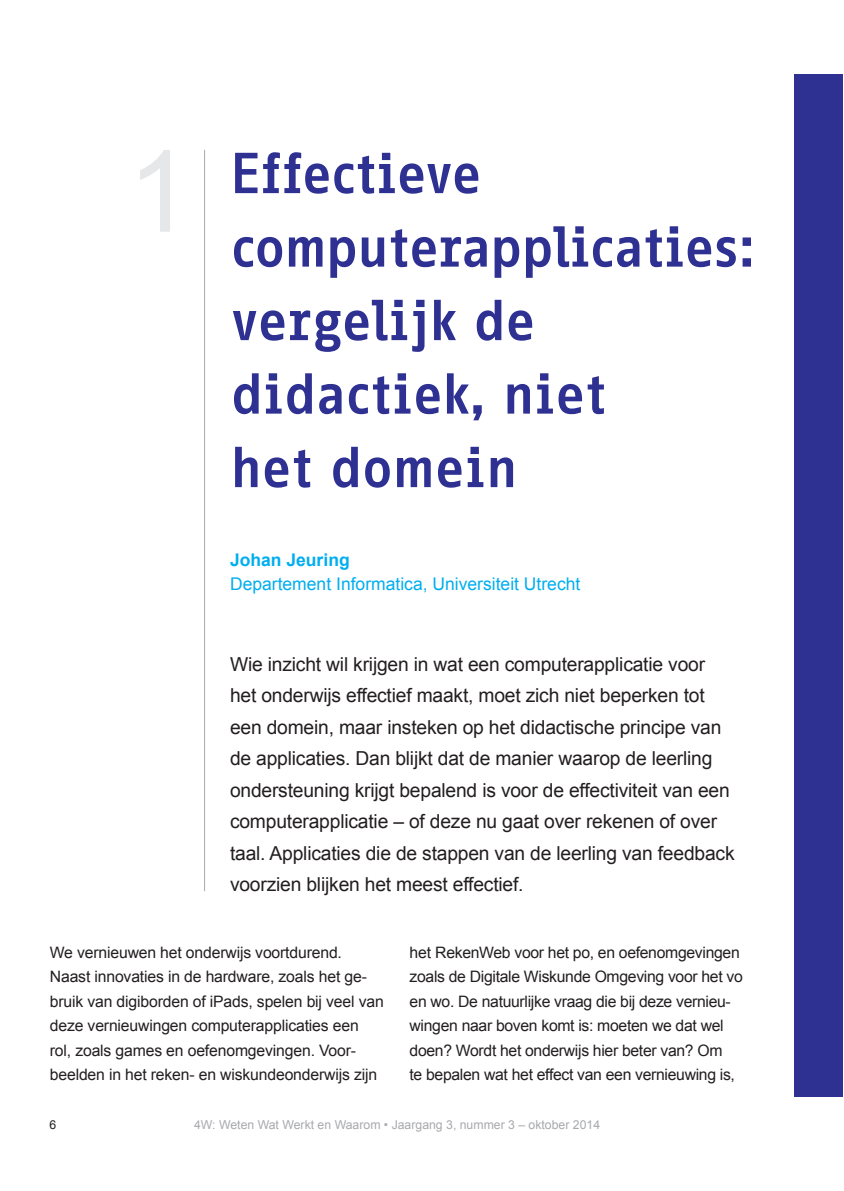
<style>
.page{position:relative;width:844px;height:1191px;background:#fff}
.page>*{position:absolute;margin:0;border:0;box-sizing:border-box;transform-origin:0 0}
.t1{font:700 56px/73.5px "Info OT Office";letter-spacing:-.06em;color:#2e3092}
.t2{font:19.25px/31.5px "Arial";letter-spacing:-.01em;color:#231f20}
.t3{font:17.5px "Arial";color:#00aeef}
.t4{font:700 17.5px "Arial";color:#00aeef}
.t5{font:15.75px/24.5px "Arial";letter-spacing:-.01em;color:#231f20}
.t6{font:12.25px "Arial";color:#a8a9ad}
.t7{font:12.25px "Arial";color:#231f20}
.s1{font-family:"Arial";font-weight:400;font-size:113.75px;color:#e6e7e9}
</style>
<div class="page">
<hr style="left:204px;top:150px;width:1px;height:741px;background:#a8a9ad">
<div style="left:794px;top:74px;width:48px;height:1022px;background:#2e3092"></div>
<h1 class="t1" style="left:229px;top:137px;width:528px;text-indent:-102px"><span class="s1">1</span> Effectieve computerapplicaties: vergelijk de didactiek, niet<br>het domein</h1>
<p class="t4" style="left:230px;top:549px;width:121px">Johan Jeuring</p>
<p class="t3" style="left:230px;top:574px;width:352px">Departement Informatica, Universiteit Utrecht</p>
<p class="t2" style="left:230px;top:648px;width:506px">Wie inzicht wil krijgen in wat een computerapplicatie voor het onderwijs effectief maakt, moet zich niet beperken tot een domein, maar insteken op het didactische principe van de applicaties. Dan blijkt dat de manier waarop de leerling ondersteuning krijgt bepalend is voor de effectiviteit van een computerapplicatie – of deze nu gaat over rekenen of over taal. Applicaties die de stappen van de leerling van feedback voorzien blijken het meest effectief.</p>
<p class="t5" style="left:50px;top:940px;width:335px">We vernieuwen het onderwijs voortdurend.<br>Naast innovaties in de hardware, zoals het ge&shy;bruik van digiborden of iPads, spelen bij veel van deze vernieuwingen computerapplicaties een rol, zoals games en oefenomgevingen. Voor&shy;beelden in het reken- en wiskundeonderwijs zijn</p>
<p class="t5" style="left:409px;top:940px;width:335px">het RekenWeb voor het po, en oefenomgevingen zoals de Digitale Wiskunde Omgeving voor het vo en wo. De natuurlijke vraag die bij deze vernieu&shy;wingen naar boven komt is: moeten we dat wel doen? Wordt het onderwijs hier beter van? Om<br>te bepalen wat het effect van een vernieuwing is,</p>
<p class="t7" style="left:50px;top:1118px;width:8px">6</p>
<p class="t6" style="left:194px;top:1118px;width:407px">4W: Weten Wat Werkt en Waarom • Jaargang 3, nummer 3 – oktober 2014</p>
</div>
